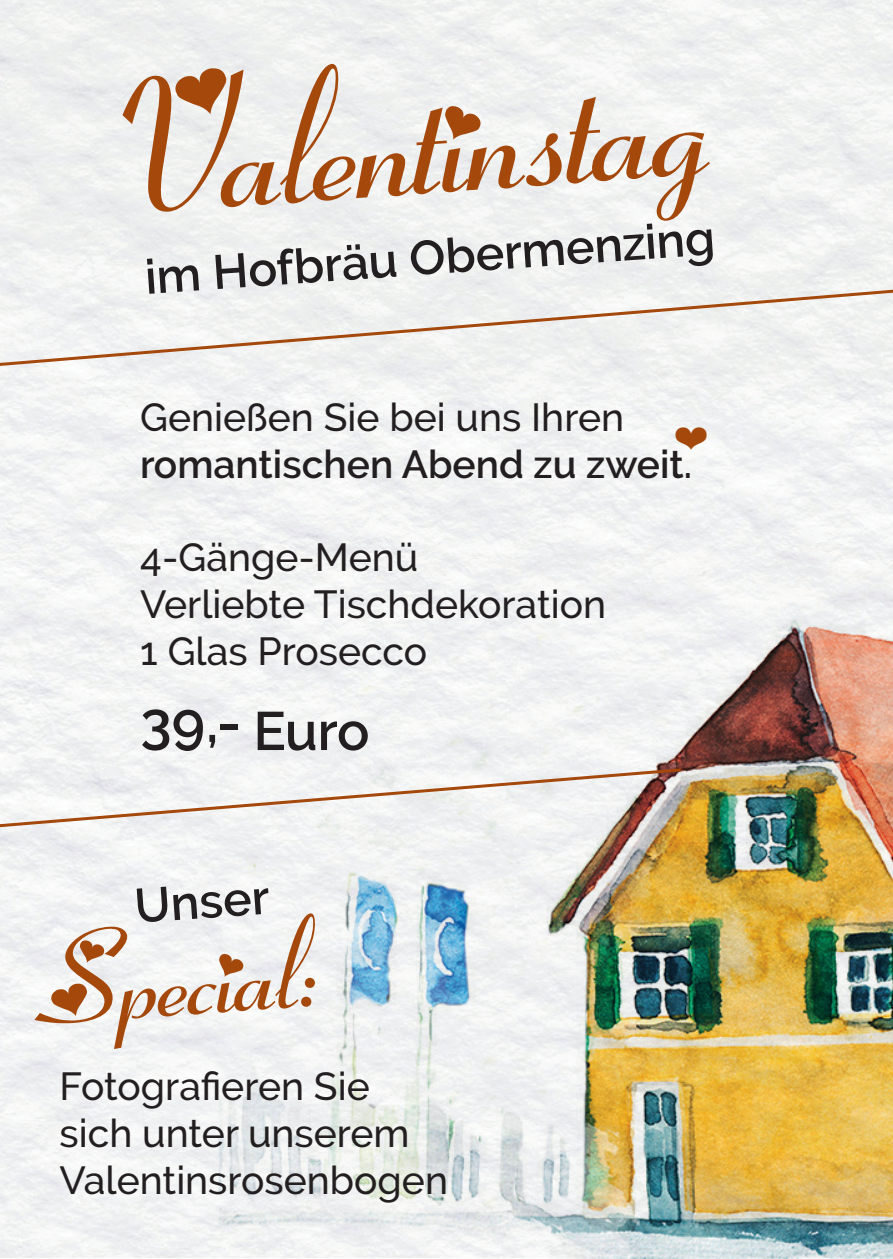
<style>
.page{position:relative;width:893px;height:1259px;background:#fff}
.page>*{position:absolute;margin:0;border:0;box-sizing:border-box;transform-origin:0 0}
.t1{font:188.7px "Fiolex Girls";color:#a4480c}
.t2{font:128.7px "Fiolex Girls";color:#a4480c}
.t3{font:600 57px "Raleway";color:#231f20}
.t4{font:600 54px "Raleway";color:#231f20}
.t5{font:600 48px "Raleway";color:#231f20}
.t6{font:500 39px/46.8px "Raleway";color:#231f20}
.t7{font:600 39px "Raleway";color:#231f20}
</style>
<div class="page">
<img style="left:157px;top:546px;width:736px;height:713px">
<svg style="left:43px;top:1053px;width:421px;height:167px;fill:#f0f2f2"></svg>
<svg style="left:0;top:280px;width:893px;height:95px"></svg>
<svg style="left:0;top:766px;width:684px;height:96px"></svg>
<svg style="left:676px;top:427px;width:31px;height:23px"></svg>
<h1 class="t1" style="left:117px;top:40px;width:609px;rotate:-4deg">Valentinstag</h1>
<p class="t5" style="left:143px;top:250px;width:573px;rotate:-4deg">im Hofbräu Obermenzing</p>
<p class="t6" style="left:140px;top:394px;width:485px">Genießen Sie bei uns Ihren</p>
<p class="t7" style="left:140px;top:441px;width:553px">romantischen Abend zu zweit.</p>
<p class="t6" style="left:140px;top:534px;width:467px">4-Gänge-Menü<br>Verliebte Tischdekoration<br>1 Glas Prosecco</p>
<h3 class="t3" style="left:140px;top:689px;width:103px">39,-</h3>
<h3 class="t4" style="left:253px;top:700px;width:118px">Euro</h3>
<p class="t5" style="left:133px;top:878px;width:137px;rotate:-4deg">Unser</p>
<h2 class="t2" style="left:42px;top:905px;width:289px;rotate:-4deg">Special:</h2>
<p class="t6" style="left:60px;top:1063px;width:390px">Fotografieren Sie sich unter unserem<br>Valentinsrosenbogen</p>
</div>
